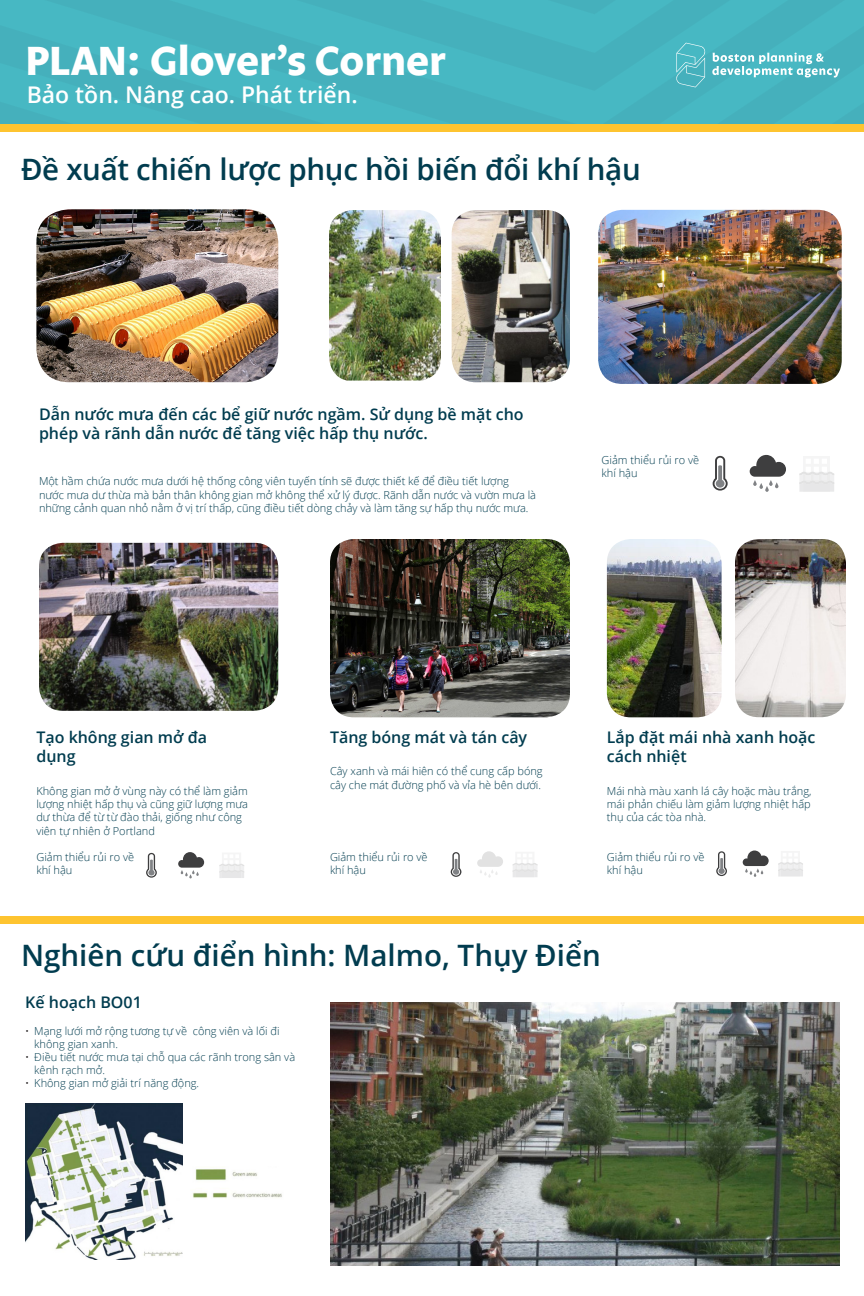
<style>
.page{position:relative;width:864px;height:1296px;background:#fff}
.page>*{position:absolute;margin:0;border:0;box-sizing:border-box;transform-origin:0 0}
.t1{font:700 41.65px "Legato OT";color:#fff}
.Subheader{font:600 29.5px "Open Sans";letter-spacing:-.01em;color:#013c4f}
.t2{font:600 23px "Open Sans";color:#fff}
.call_out_text{font:600 16px/19.6px "Open Sans";color:#013c4f}
.Resiliency_Body{font:300 11px/13.2px "Open Sans";color:#013c4f}
.s1{color:#231f20}
</style>
<div class="page">
<div style="left:0;top:91px;width:864px;height:33px;background:#47b8c3"></div>
<div style="left:0;top:14px;width:864px;height:77px;background:#46b7c2"></div>
<div style="left:0;top:0;width:864px;height:14px;background:#47b8c3"></div>
<div style="left:0;top:124px;width:864px;height:8px;background:#fec430"></div>
<svg style="left:675px;top:43px;width:165px;height:44px"></svg>
<img style="left:607px;top:539px;width:115px;height:178px">
<img style="left:330px;top:539px;width:240px;height:178px">
<svg style="left:713px;top:456px;width:15px;height:35px"></svg>
<svg style="left:146px;top:853px;width:11px;height:25px"></svg>
<svg style="left:716px;top:851px;width:11px;height:25px"></svg>
<svg style="left:451px;top:852px;width:10px;height:25px"></svg>
<svg style="left:750px;top:455px;width:36px;height:37px"></svg>
<svg style="left:178px;top:852px;width:26px;height:26px"></svg>
<svg style="left:743px;top:851px;width:26px;height:26px"></svg>
<svg style="left:477px;top:851px;width:26px;height:27px"></svg>
<svg style="left:799px;top:471px;width:35px;height:21px"></svg>
<svg style="left:219px;top:863px;width:25px;height:15px"></svg>
<svg style="left:778px;top:862px;width:25px;height:14px"></svg>
<svg style="left:513px;top:862px;width:25px;height:15px"></svg>
<img style="left:329px;top:210px;width:112px;height:171px">
<img style="left:735px;top:539px;width:111px;height:178px">
<img style="left:36px;top:209px;width:242px;height:173px">
<img style="left:25px;top:1104px;width:158px;height:156px">
<img style="left:192px;top:1169px;width:90px;height:30px">
<img style="left:330px;top:1002px;width:510px;height:264px">
<img style="left:452px;top:210px;width:118px;height:172px">
<img style="left:39px;top:543px;width:239px;height:168px">
<div style="left:0;top:916px;width:864px;height:8px;background:#fec430"></div>
<img style="left:598px;top:210px;width:244px;height:174px">
<h1 class="t1" style="left:25px;top:37px;width:422px">PLAN: Glover’s Corner</h1>
<h3 class="t2" style="left:27px;top:79px;width:333px">Bảo tồn. Nâng cao. Phát triển.</h3>
<p class="Subheader" style="left:21px;top:149px;width:621px">Đề xuất chiến lược phục hồi biến đổi khí hậu</p>
<p class="call_out_text" style="left:39px;top:404px;width:486px">Dẫn nước mưa đến các bể giữ nước ngầm. Sử dụng bề mặt cho phép và rãnh dẫn nước để tăng việc hấp thụ nước.</p>
<p class="Resiliency_Body" style="left:39px;top:475px;width:499px">Một hầm chứa nước mưa dưới hệ thống công viên tuyến tính sẽ được thiết kế để điều tiết lượng nước mưa dư thừa mà bản thân không gian mở không thể xử lý được. Rãnh dẫn nước và vườn mưa là những cảnh quan nhỏ nằm ở vị trí thấp, cũng điều tiết dòng chảy và làm tăng sự hấp thụ nước mưa.</p>
<p class="Resiliency_Body" style="left:602px;top:453px;width:99px">Giảm thiểu rủi ro về khí hậu</p>
<p class="call_out_text" style="left:36px;top:727px;width:172px">Tạo không gian mở đa dụng</p>
<p class="Resiliency_Body" style="left:36px;top:784px;width:213px">Không gian mở ở vùng này có thể làm giảm lượng nhiệt hấp thụ và cũng giữ lượng mưa dư thừa để từ từ đào thải, giống như công viên tự nhiên ở Portland</p>
<p class="call_out_text" style="left:330px;top:727px;width:199px">Tăng bóng mát và tán cây</p>
<p class="Resiliency_Body" style="left:330px;top:764px;width:214px">Cây xanh và mái hiên có thể cung cấp bóng cây che mát đường phố và vỉa hè bên dưới.</p>
<p class="call_out_text" style="left:607px;top:727px;width:210px">Lắp đặt mái nhà xanh hoặc cách nhiệt</p>
<p class="Resiliency_Body" style="left:607px;top:784px;width:206px;text-align:justify">Mái nhà màu xanh lá cây hoặc màu trắng, mái phản chiếu làm giảm lượng nhiệt hấp thụ của các tòa nhà.</p>
<p class="Resiliency_Body" style="left:36px;top:850px;width:99px">Giảm thiểu rủi ro về khí hậu</p>
<p class="Resiliency_Body" style="left:330px;top:850px;width:99px">Giảm thiểu rủi ro về khí hậu</p>
<p class="Resiliency_Body" style="left:607px;top:850px;width:99px">Giảm thiểu rủi ro về khí hậu</p>
<p class="Subheader" style="left:21px;top:935px;width:581px">Nghiên cứu điển hình: Malmo, Thụy Điển</p>
<p class="call_out_text" style="left:25px;top:992px;width:118px">Kế hoạch BO01</p>
<p class="Resiliency_Body" style="left:34px;top:1024px;width:247px;text-indent:-9px"><span class="s1">•</span> Mạng lưới mở rộng tương tự về công viên và lối đi không gian xanh.</p>
<p class="Resiliency_Body" style="left:34px;top:1050px;width:262px;text-indent:-9px"><span class="s1">•</span> Điều tiết nước mưa tại chỗ qua các rãnh trong sân và kênh rạch mở.</p>
<p class="Resiliency_Body" style="left:25px;top:1077px;width:175px"><span class="s1">•</span> Không gian mở giải trí năng động.</p>
</div>
